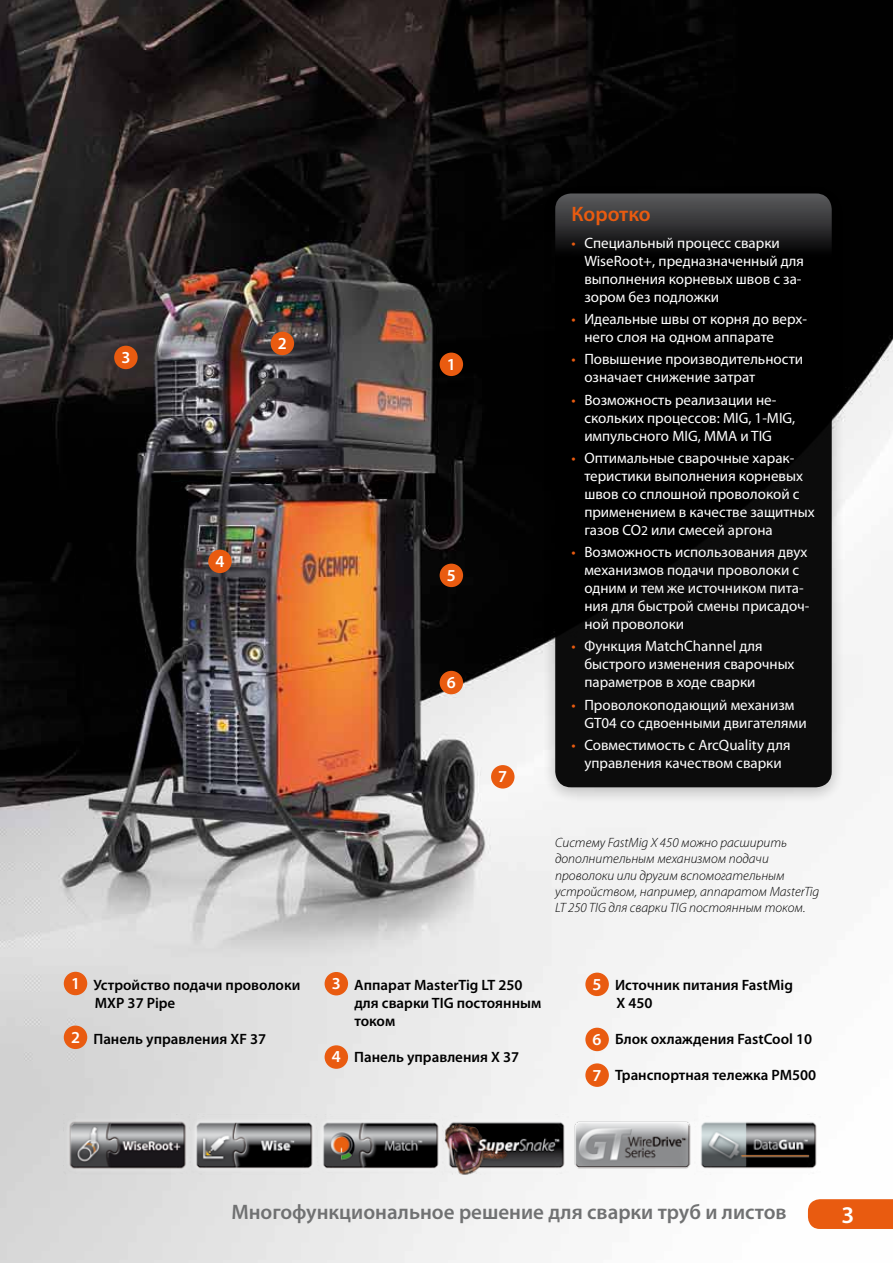
<style>
.page{position:relative;width:893px;height:1263px;background:#fff}
.page>*{position:absolute;margin:0;border:0;box-sizing:border-box;transform-origin:0 0}
.t1{font:600 24px "Myriad Pro";color:#fff}
.t2{font:600 21px "Myriad Pro";color:#707172}
.t3{font:600 21px "Myriad Pro";letter-spacing:-.005em;color:#e95b10}
.t4{font:600 16.8px "Myriad Pro";color:#fff}
.t5{font:15px/18px "Myriad Pro";color:#fff}
.t6{font:600 15px/18px "Myriad Pro";color:#000}
.t7{font:italic 300 13.5px/16.2px "Myriad Pro";color:#000}
.s1{font-size:16.8px;color:#fff}
.s2{color:#e95b10}
.s3{font-size:13.5px}
</style>
<div class="page">
<img style="left:0;top:0;width:893px;height:1263px">
<div style="left:440px;top:671px;width:23px;height:23px;background:#e95b10;border-radius:50%"></div>
<div style="left:491px;top:765px;width:23px;height:23px;background:#e95b10;border-radius:50%"></div>
<img style="left:64px;top:1115px;width:757px;height:63px">
<div style="left:271px;top:332px;width:23px;height:23px;background:#e95b10;border-radius:50%"></div>
<div style="left:440px;top:353px;width:23px;height:23px;background:#e95b10;border-radius:50%"></div>
<div style="left:208px;top:550px;width:24px;height:23px;background:#e95b10;border-radius:50%"></div>
<div style="left:440px;top:564px;width:23px;height:23px;background:#e95b10;border-radius:50%"></div>
<div style="left:114px;top:346px;width:24px;height:23px;background:#e95b10;border-radius:50%"></div>
<div style="left:541px;top:183px;width:305px;height:622px;background:#000;opacity:.25"></div>
<svg style="left:555px;top:193px;width:277px;height:594px;background:#0a0a0a"></svg>
<div style="left:64px;top:972px;width:23px;height:23px;background:#e95b10;border-radius:50%"></div>
<div style="left:64px;top:1025px;width:23px;height:24px;background:#e95b10;border-radius:50%"></div>
<div style="left:325px;top:972px;width:23px;height:23px;background:#e95b10;border-radius:50%"></div>
<div style="left:325px;top:1045px;width:23px;height:24px;background:#e95b10;border-radius:50%"></div>
<div style="left:585px;top:972px;width:24px;height:24px;background:#e95b10;border-radius:50%"></div>
<div style="left:585px;top:1028px;width:24px;height:23px;background:#e95b10;border-radius:50%"></div>
<div style="left:585px;top:1063px;width:24px;height:24px;background:#e95b10;border-radius:50%"></div>
<div style="left:808px;top:1199px;width:85px;height:30px;background:#e95b10"></div>
<p class="t4" style="left:121px;top:346px;width:11px">3</p>
<p class="t4" style="left:278px;top:332px;width:11px">2</p>
<p class="t4" style="left:215px;top:550px;width:11px">4</p>
<p class="t6" style="left:95px;top:976px;width:207px;text-indent:-24px"><span class="s1">1</span> Устройство подачи проволоки<br>MXP 37 Pipe</p>
<p class="t6" style="left:71px;top:1030px;width:197px"><span class="s1">2</span> Панель управления XF 37</p>
<p class="t4" style="left:447px;top:353px;width:11px">1</p>
<p class="t4" style="left:447px;top:564px;width:11px">5</p>
<p class="t4" style="left:447px;top:672px;width:11px">6</p>
<p class="t4" style="left:498px;top:766px;width:11px">7</p>
<h2 class="t3" style="left:572px;top:201px;width:81px">Коротко</h2>
<p class="t5" style="left:584px;top:234px;width:221px;text-indent:-13px"><span class="s2">•</span> Специальный процесс сварки<br>WiseRoot+, предназначенный для выполнения корневых швов с за&shy;зором без подложки</p>
<p class="t5" style="left:584px;top:310px;width:224px;text-indent:-13px"><span class="s2">•</span> Идеальные швы от корня до верх&shy;него слоя на одном аппарате</p>
<p class="t5" style="left:584px;top:350px;width:220px;text-indent:-13px"><span class="s2">•</span> Повышение производительности означает снижение затрат</p>
<p class="t5" style="left:584px;top:390px;width:213px;text-indent:-13px"><span class="s2">•</span> Возможность реализации не&shy;скольких процессов: MIG, 1-MIG, импульсного MIG, MMA и TIG</p>
<p class="t5" style="left:584px;top:449px;width:232px;text-indent:-13px"><span class="s2">•</span> Оптимальные сварочные харак&shy;теристики выполнения корневых швов со сплошной проволокой с применением в качестве защитных газов CO<span class="s3">2</span> или смесей аргона</p>
<p class="t5" style="left:584px;top:543px;width:227px;text-indent:-13px"><span class="s2">•</span> Возможность использования двух механизмов подачи проволоки с одним и тем же источником пита&shy;ния для быстрой смены присадоч&shy;ной проволоки</p>
<p class="t5" style="left:584px;top:637px;width:212px;text-indent:-13px"><span class="s2">•</span> Функция MatchChannel для быстрого изменения сварочных параметров в ходе сварки</p>
<p class="t5" style="left:584px;top:695px;width:224px;text-indent:-13px"><span class="s2">•</span> Проволокоподающий механизм<br>GT04 со сдвоенными двигателями</p>
<p class="t5" style="left:572px;top:736px;width:220px;text-align:center"><span class="s2">•</span> Совместимость с ArcQuality для управления качеством сварки</p>
<p class="t7" style="left:555px;top:834px;width:266px">Систему FastMig X 450 можно расширить дополнительным механизмом подачи проволоки или другим вспомогательным устройством, например, аппаратом MasterTig LT 250 TIG для сварки TIG постоянным током.</p>
<p class="t6" style="left:354px;top:976px;width:188px;text-indent:-23px"><span class="s1">3</span> Аппарат MasterTig LT 250 для сварки TIG постоянным током</p>
<p class="t6" style="left:332px;top:1048px;width:189px"><span class="s1">4</span> Панель управления X 37</p>
<p class="t6" style="left:616px;top:976px;width:178px;text-indent:-24px"><span class="s1">5</span> Источник питания FastMig<br>X 450</p>
<p class="t6" style="left:593px;top:1030px;width:221px"><span class="s1">6</span> Блок охлаждения FastCool 10</p>
<p class="t6" style="left:593px;top:1066px;width:225px"><span class="s1">7</span> Транспортная тележка PM500</p>
<h2 class="t2" style="left:231px;top:1199px;width:557px">Многофункциональное решение для сварки труб и листов</h2>
<h1 class="t1" style="left:841px;top:1200px;width:14px">3</h1>
</div>
